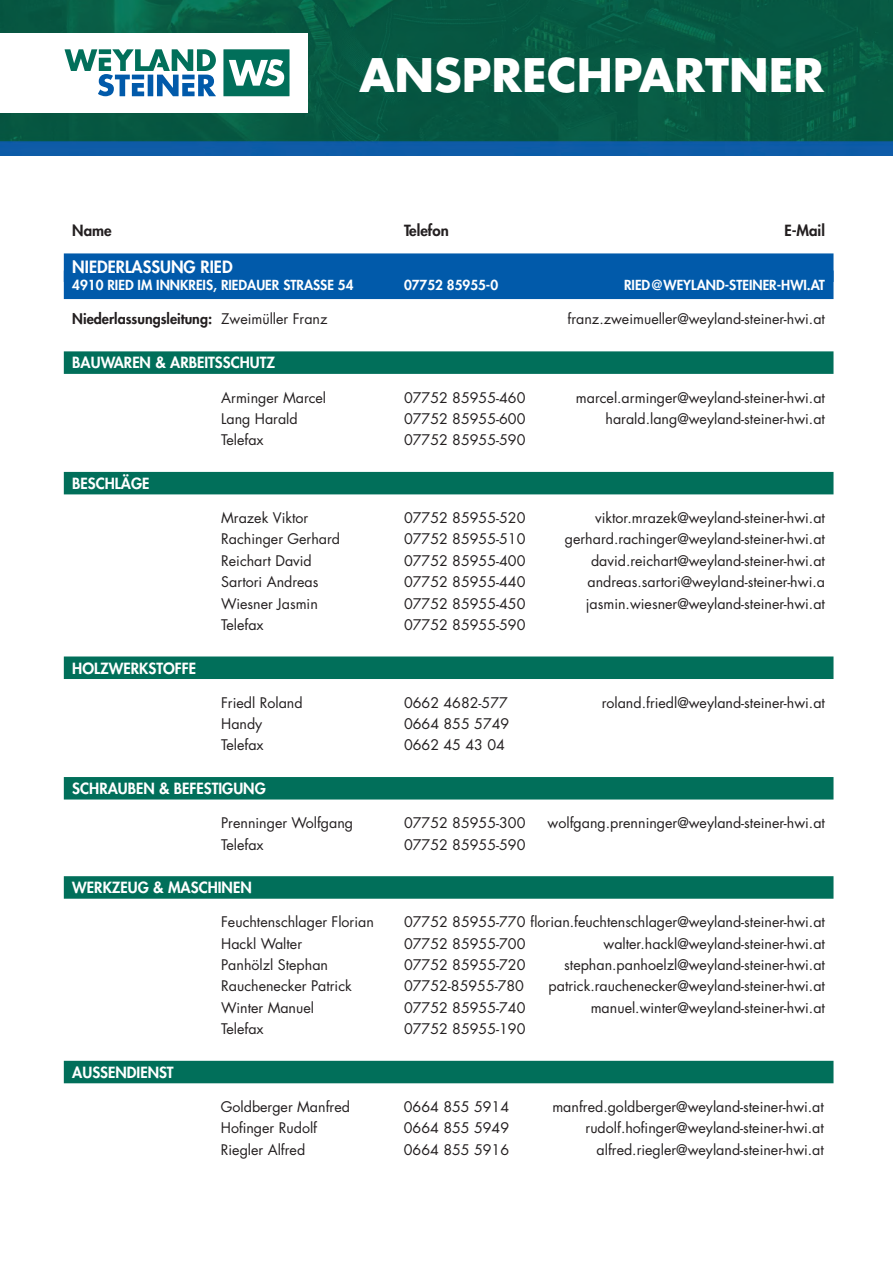
<style>
.page{position:relative;width:893px;height:1263px;background:#fff}
.page>*{position:absolute;margin:0;border:0;box-sizing:border-box;transform-origin:0 0}
.t1{font:700 45px "Futura Std";color:#fff}
.t2{font:800 16.5px "Futura Std";color:#fff}
.t3{font:800 15px "Futura Std";color:#fff}
.t4{font:800 15px "Futura Std";color:#231f20}
.t5{font:14.25px "Futura Std";color:#231f20}
.t6{font:800 14.25px "Futura Std";color:#231f20}
.t7{font:800 13.5px "Futura Std";color:#fff}
.s1{font-weight:400}
</style>
<div class="page">
<img style="left:0;top:0;width:893px;height:156px">
<div style="left:0;top:33px;width:307px;height:80px;background:#fff"></div>
<svg style="left:65px;top:49px;width:151px;height:47px"></svg>
<svg style="left:182px;top:75px;width:13px;height:4px"></svg>
<svg style="left:223px;top:39px;width:278px;height:66px"></svg>
<div style="left:64px;top:253px;width:769px;height:29px;background:#015aaa"></div>
<div style="left:64px;top:271px;width:769px;height:28px;background:#015aaa"></div>
<div style="left:64px;top:351px;width:769px;height:23px;background:#016f5a"></div>
<div style="left:64px;top:472px;width:769px;height:22px;background:#016f5a"></div>
<div style="left:64px;top:656px;width:769px;height:23px;background:#016f5a"></div>
<div style="left:64px;top:777px;width:769px;height:22px;background:#016f5a"></div>
<div style="left:64px;top:876px;width:769px;height:23px;background:#016f5a"></div>
<div style="left:64px;top:1061px;width:769px;height:22px;background:#016f5a"></div>
<h1 class="t1" style="left:359px;top:45px;width:466px">ANSPRECHPARTNER</h1>
<p class="t4" style="left:72px;top:221px;width:41px">Name</p>
<p class="t4" style="left:404px;top:221px;width:46px">Telefon</p>
<p class="t4" style="left:784px;top:221px;width:42px">E-Mail</p>
<p class="t2" style="left:72px;top:256px;width:162px">NIEDERLASSUNG RIED</p>
<p class="t7" style="left:72px;top:276px;width:283px">4910 RIED IM INNKREIS, RIEDAUER STRASSE 54</p>
<p class="t7" style="left:404px;top:276px;width:96px">07752 85955-0</p>
<p class="t7" style="left:624px;top:276px;width:202px">RIED@WEYLAND-STEINER-HWI.AT</p>
<p class="t6" style="left:72px;top:310px;width:257px">Niederlassungsleitung: <span class="s1">Zweimüller Franz</span></p>
<p class="t5" style="left:567px;top:310px;width:259px">franz.zweimueller@weyland-steiner-hwi.at</p>
<p class="t3" style="left:72px;top:353px;width:204px">BAUWAREN &amp; ARBEITSSCHUTZ</p>
<p class="t5" style="left:221px;top:388px;width:107px">Arminger Marcel</p>
<p class="t5" style="left:404px;top:388px;width:123px">07752 85955-460</p>
<p class="t5" style="left:576px;top:388px;width:251px">marcel.arminger@weyland-steiner-hwi.at</p>
<p class="t5" style="left:221px;top:410px;width:78px">Lang Harald</p>
<p class="t5" style="left:404px;top:410px;width:123px">07752 85955-600</p>
<p class="t5" style="left:605px;top:410px;width:221px">harald.lang@weyland-steiner-hwi.at</p>
<p class="t5" style="left:221px;top:431px;width:44px">Telefax</p>
<p class="t5" style="left:404px;top:431px;width:123px">07752 85955-590</p>
<p class="t3" style="left:72px;top:474px;width:79px">BESCHLÄGE</p>
<p class="t5" style="left:221px;top:509px;width:89px">Mrazek Viktor</p>
<p class="t5" style="left:404px;top:509px;width:123px">07752 85955-520</p>
<p class="t5" style="left:595px;top:509px;width:231px">viktor.mrazek@weyland-steiner-hwi.at</p>
<p class="t5" style="left:221px;top:530px;width:120px">Rachinger Gerhard</p>
<p class="t5" style="left:404px;top:530px;width:123px">07752 85955-510</p>
<p class="t5" style="left:565px;top:530px;width:262px">gerhard.rachinger@weyland-steiner-hwi.at</p>
<p class="t5" style="left:221px;top:551px;width:92px">Reichart David</p>
<p class="t5" style="left:404px;top:551px;width:123px">07752 85955-400</p>
<p class="t5" style="left:591px;top:551px;width:235px">david.reichart@weyland-steiner-hwi.at</p>
<p class="t5" style="left:221px;top:573px;width:99px">Sartori Andreas</p>
<p class="t5" style="left:404px;top:573px;width:123px">07752 85955-440</p>
<p class="t5" style="left:587px;top:573px;width:239px">andreas.sartori@weyland-steiner-hwi.a</p>
<p class="t5" style="left:221px;top:594px;width:98px">Wiesner Jasmin</p>
<p class="t5" style="left:404px;top:594px;width:123px">07752 85955-450</p>
<p class="t5" style="left:586px;top:594px;width:241px">jasmin.wiesner@weyland-steiner-hwi.at</p>
<p class="t5" style="left:221px;top:615px;width:44px">Telefax</p>
<p class="t5" style="left:404px;top:615px;width:123px">07752 85955-590</p>
<p class="t3" style="left:72px;top:658px;width:125px">HOLZWERKSTOFFE</p>
<p class="t5" style="left:221px;top:693px;width:83px">Friedl Roland</p>
<p class="t5" style="left:404px;top:693px;width:105px">0662 4682-577</p>
<p class="t5" style="left:602px;top:693px;width:225px">roland.friedl@weyland-steiner-hwi.at</p>
<p class="t5" style="left:221px;top:715px;width:43px">Handy</p>
<p class="t5" style="left:404px;top:715px;width:107px">0664 855 5749</p>
<p class="t5" style="left:221px;top:736px;width:44px">Telefax</p>
<p class="t5" style="left:404px;top:736px;width:102px">0662 45 43 04</p>
<p class="t3" style="left:72px;top:779px;width:195px">SCHRAUBEN &amp; BEFESTIGUNG</p>
<p class="t5" style="left:221px;top:814px;width:134px">Prenninger Wolfgang</p>
<p class="t5" style="left:404px;top:814px;width:123px">07752 85955-300</p>
<p class="t5" style="left:548px;top:814px;width:279px">wolfgang.prenninger@weyland-steiner-hwi.at</p>
<p class="t5" style="left:221px;top:835px;width:44px">Telefax</p>
<p class="t5" style="left:404px;top:835px;width:123px">07752 85955-590</p>
<p class="t3" style="left:72px;top:878px;width:181px">WERKZEUG &amp; MASCHINEN</p>
<p class="t5" style="left:221px;top:913px;width:154px">Feuchtenschlager Florian</p>
<p class="t5" style="left:404px;top:913px;width:422px">07752 85955-770 florian.feuchtenschlager@weyland-steiner-hwi.at</p>
<p class="t5" style="left:221px;top:934px;width:82px">Hackl Walter</p>
<p class="t5" style="left:404px;top:934px;width:123px">07752 85955-700</p>
<p class="t5" style="left:603px;top:934px;width:223px">walter.hackl@weyland-steiner-hwi.at</p>
<p class="t5" style="left:221px;top:956px;width:108px">Panhölzl Stephan</p>
<p class="t5" style="left:404px;top:956px;width:123px">07752 85955-720</p>
<p class="t5" style="left:564px;top:956px;width:262px">stephan.panhoelzl@weyland-steiner-hwi.at</p>
<p class="t5" style="left:221px;top:977px;width:132px">Rauchenecker Patrick</p>
<p class="t5" style="left:404px;top:977px;width:122px">07752-85955-780</p>
<p class="t5" style="left:549px;top:977px;width:278px">patrick.rauchenecker@weyland-steiner-hwi.at</p>
<p class="t5" style="left:221px;top:998px;width:94px">Winter Manuel</p>
<p class="t5" style="left:404px;top:998px;width:123px">07752 85955-740</p>
<p class="t5" style="left:591px;top:998px;width:236px">manuel.winter@weyland-steiner-hwi.at</p>
<p class="t5" style="left:221px;top:1020px;width:44px">Telefax</p>
<p class="t5" style="left:404px;top:1020px;width:123px">07752 85955-190</p>
<p class="t3" style="left:72px;top:1063px;width:103px">AUSSENDIENST</p>
<p class="t5" style="left:221px;top:1098px;width:131px">Goldberger Manfred</p>
<p class="t5" style="left:404px;top:1098px;width:107px">0664 855 5914</p>
<p class="t5" style="left:552px;top:1098px;width:273px">manfred.goldberger@weyland-steiner-hwi.at</p>
<p class="t5" style="left:221px;top:1119px;width:98px">Hofinger Rudolf</p>
<p class="t5" style="left:404px;top:1119px;width:107px">0664 855 5949</p>
<p class="t5" style="left:585px;top:1119px;width:240px">rudolf.hofinger@weyland-steiner-hwi.at</p>
<p class="t5" style="left:221px;top:1140px;width:86px">Riegler Alfred</p>
<p class="t5" style="left:404px;top:1140px;width:107px">0664 855 5916</p>
<p class="t5" style="left:596px;top:1140px;width:229px">alfred.riegler@weyland-steiner-hwi.at</p>
</div>
